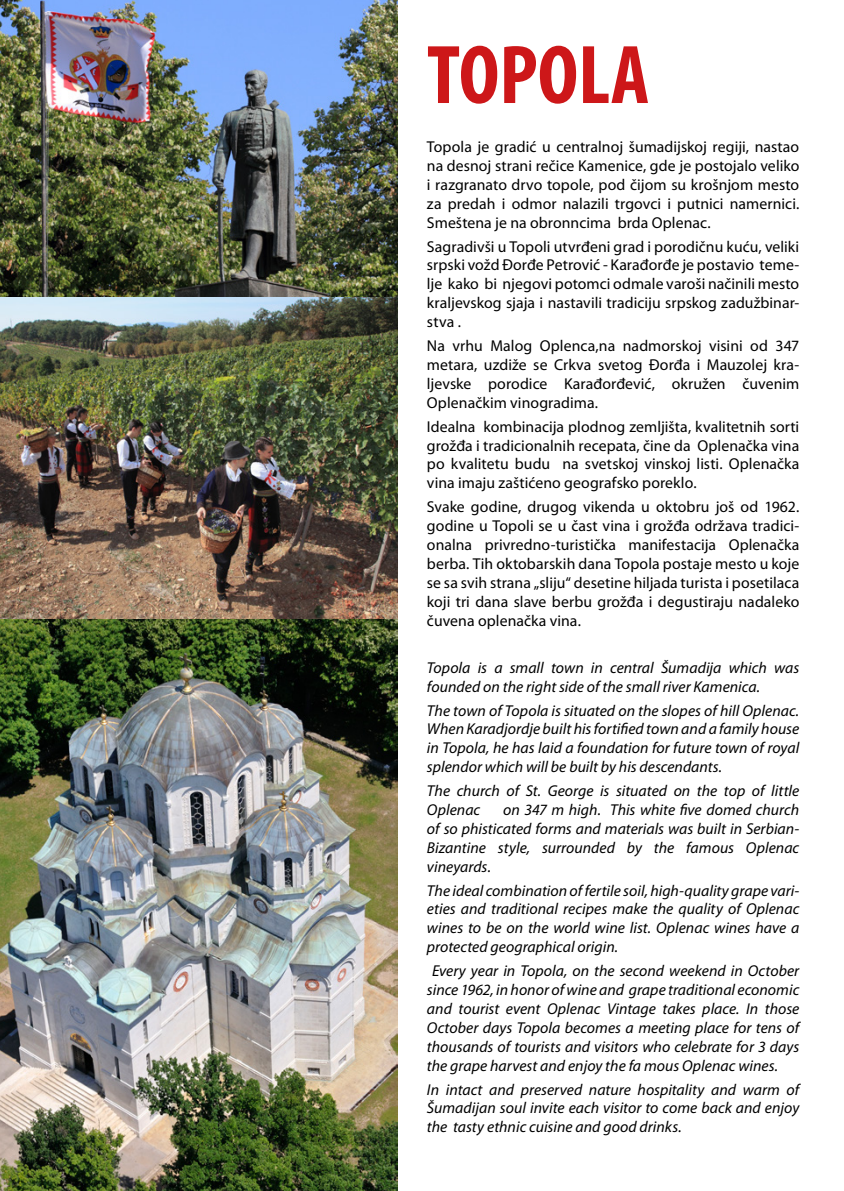
<style>
.page{position:relative;width:844px;height:1191px;background:#fff}
.page>*{position:absolute;margin:0;border:0;box-sizing:border-box;transform-origin:0 0}
.t1{font:700 condensed 84px "Myriad Pro";color:#cd1719}
.t2{font:15.75px/18.9px "Myriad Pro";letter-spacing:.005em;color:#000;text-align:justify}
.t3{font:italic 15.75px/18.9px "Myriad Pro";color:#000;text-align:justify}
</style>
<div class="page">
<img style="left:0;top:0;width:397px;height:1191px">
<h1 class="t1" style="left:427px;top:23px;width:224px">TOPOLA</h1>
<p class="t2" style="left:427px;top:137px;width:374px">Topola je gradić u centralnoj šumadijskoj regiji, nastao na desnoj strani rečice Kamenice, gde je postojalo veliko i razgranato drvo topole, pod čijom su krošnjom mesto za predah i odmor nalazili trgovci i putnici namernici.<br>Smeštena je na obronncima brda Oplenac.</p>
<p class="t2" style="left:427px;top:236px;width:374px">Sagradivši u Topoli utvrđeni grad i porodičnu kuću, veliki srpski vožd Đorđe Petrović - Karađorđe je postavio teme&shy;lje kako bi njegovi potomci odmale varoši načinili mesto kraljevskog sjaja i nastavili tradiciju srpskog zadužbinar&shy;stva .</p>
<p class="t2" style="left:427px;top:336px;width:374px">Na vrhu Malog Oplenca,na nadmorskoj visini od 347 metara, uzdiže se Crkva svetog Đorđa i Mauzolej kra&shy;ljevske porodice Karađorđević, okružen čuvenim Oplenačkim vinogradima.</p>
<p class="t2" style="left:427px;top:416px;width:374px">Idealna kombinacija plodnog zemljišta, kvalitetnih sorti grožđa i tradicionalnih recepata, čine da Oplenačka vina po kvalitetu budu na svetskoj vinskoj listi. Oplenačka vina imaju zaštićeno geografsko poreklo.</p>
<p class="t2" style="left:427px;top:497px;width:374px">Svake godine, drugog vikenda u oktobru još od 1962. godine u Topoli se u čast vina i grožđa održava tradici&shy;onalna privredno-turistička manifestacija Oplenačka berba. Tih oktobarskih dana Topola postaje mesto u koje se sa svih strana „sliju“ desetine hiljada turista i posetilaca koji tri dana slave berbu grožđa i degustiraju nadaleko čuvena oplenačka vina.</p>
<p class="t3" style="left:427px;top:657px;width:373px">Topola is a small town in central Šumadija which was founded on the right side of the small river Kamenica.</p>
<p class="t3" style="left:427px;top:700px;width:374px">The town of Topola is situated on the slopes of hill Oplenac.<br>When Karadjordje built his fortified town and a family house in Topola, he has laid a foundation for future town of royal splendor which will be built by his descendants.</p>
<p class="t3" style="left:427px;top:781px;width:374px">The church of St. George is situated on the top of little<br>Oplenac</p>
<p class="t3" style="left:427px;top:800px;width:374px;text-indent:76px">on 347 m high. This white five domed church of so phisticated forms and materials was built in Serbian-Bizantine style, surrounded by the famous Oplenac vineyards.</p>
<p class="t3" style="left:427px;top:880px;width:374px">The ideal combination of fertile soil, high-quality grape vari&shy;eties and traditional recipes make the quality of Oplenac wines to be on the world wine list. Oplenac wines have a protected geographical origin.</p>
<p class="t3" style="left:427px;top:961px;width:374px;text-indent:5px">Every year in Topola, on the second weekend in October since 1962, in honor of wine and grape traditional economic and tourist event Oplenac Vintage takes place. In those October days Topola becomes a meeting place for tens of thousands of tourists and visitors who celebrate for 3 days the grape harvest and enjoy the fa mous Oplenac wines.</p>
<p class="t3" style="left:427px;top:1079px;width:374px">In intact and preserved nature hospitality and warm of Šumadijan soul invite each visitor to come back and enjoy the tasty ethnic cuisine and good drinks.</p>
</div>
